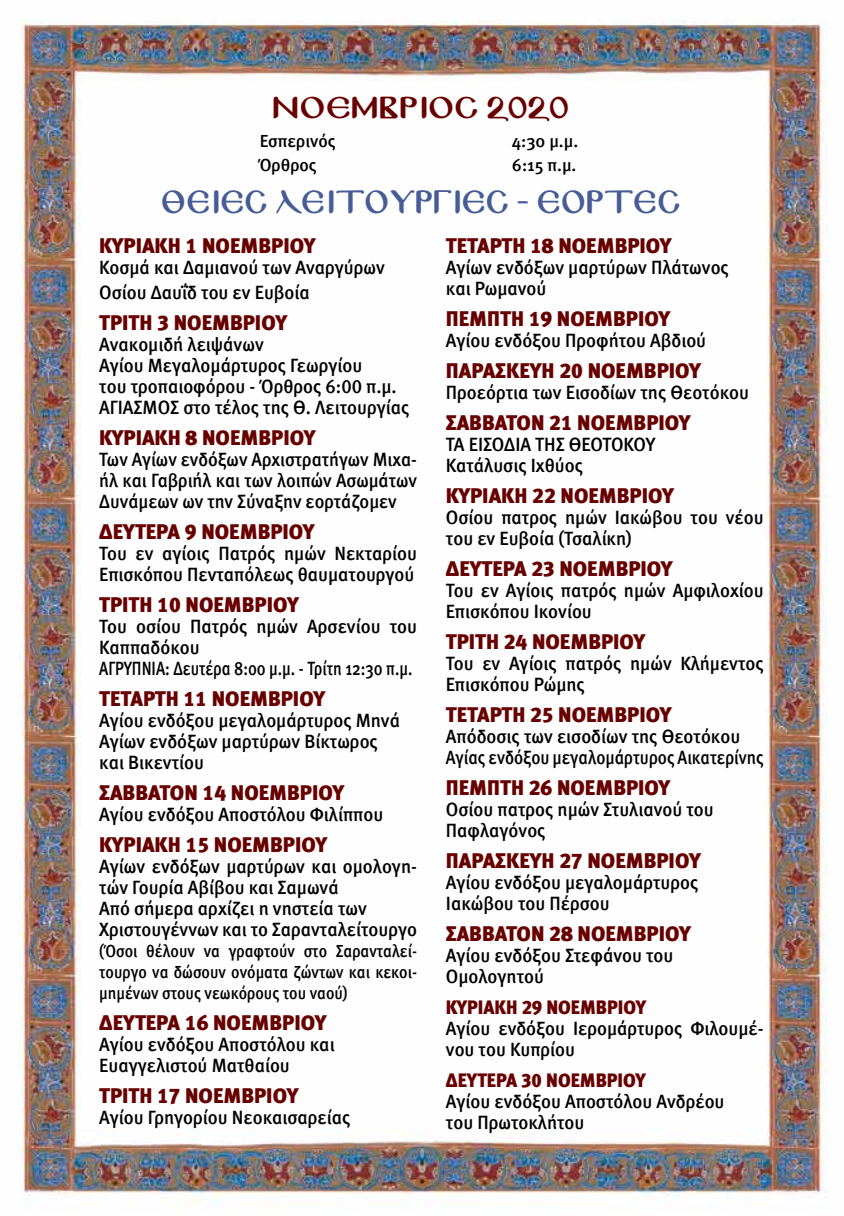
<style>
.page{position:relative;width:844px;height:1216px;background:#fff}
.page>*{position:absolute;margin:0;border:0;box-sizing:border-box;transform-origin:0 0}
.t1{font:28px "Mg Byzantine UC Pol Normal";color:#465c97;scale:.9 1}
.t2{font:26.25px "Mg Byzantine UC Pol Normal";color:#680000}
.t3{font:21px "Meta Black Greek LF";color:#680000}
.t4{font:19.25px/21px "Meta Medium Greek";color:#000;scale:.96 1}
.t5{font:19.25px/21px "Meta Medium Greek LF";color:#000;scale:.96 1}
.t6{font:19.25px/21px "Meta Medium Greek";color:#000;text-align:justify;scale:.94 1}
.t7{font:19.25px "Meta Black Greek LF";color:#680000;scale:.96 1}
.t8{font:17.5px/21px "Meta Medium Greek";color:#000;text-align:justify;scale:.9 1}
.t9{font:17.5px "Meta Medium Greek";color:#000}
</style>
<div class="page">
<img style="left:20px;top:20px;width:808px;height:1189px">
<h2 class="t2" style="left:274px;top:91px;width:297px">ΝΟΕΜΒΡΙΟΣ 2020</h2>
<p class="t9" style="left:260px;top:131px;width:77px">Εσπερινός</p>
<p class="t9" style="left:512px;top:131px;width:68px">4:30 μ.μ.</p>
<p class="t9" style="left:260px;top:155px;width:58px">Όρθρος</p>
<p class="t9" style="left:512px;top:155px;width:66px">6:15 π.μ.</p>
<h1 class="t1" style="left:162px;top:184px;width:578px">ΘΕΙΕΣ ΛΕΙΤΟΥΡΓΙΕΣ - ΕΟΡΤΕΣ</h1>
<p class="t3" style="left:99px;top:234px;width:218px">ΚΥΡΙΑΚΗ 1 ΝΟΕΜΒΡΙΟΥ</p>
<p class="t5" style="left:99px;top:255px;width:299px;line-height:25.2px">Κοσμά και Δαμιανού των Αναργύρων<br>Οσίου Δαυΐδ του εν Ευβοία</p>
<p class="t3" style="left:99px;top:311px;width:189px">ΤΡΙΤΗ 3 ΝΟΕΜΒΡΙΟΥ</p>
<p class="t5" style="left:99px;top:334px;width:324px">Ανακομιδή λειψάνων<br>Αγίου Μεγαλομάρτυρος Γεωργίου<br>του τροπαιοφόρου - Όρθρος 6:00 π.μ.<br>ΑΓΙΑΣΜΟΣ στο τέλος της Θ. Λειτουργίας</p>
<p class="t3" style="left:99px;top:426px;width:218px">ΚΥΡΙΑΚΗ 8 ΝΟΕΜΒΡΙΟΥ</p>
<p class="t6" style="left:99px;top:449px;width:339px">Των Αγίων ενδόξων Αρχιστρατήγων Μιχα&shy;ήλ και Γαβριήλ και των λοιπών Ασωμάτων Δυνάμεων ων την Σύναξην εορτάζομεν</p>
<p class="t3" style="left:99px;top:520px;width:217px">ΔΕΥΤΕΡΑ 9 ΝΟΕΜΒΡΙΟΥ</p>
<p class="t4" style="left:99px;top:543px;width:332px">Του εν αγίοις Πατρός ημών Νεκταρίου<br>Επισκόπου Πενταπόλεως θαυματουργού</p>
<p class="t3" style="left:99px;top:593px;width:201px">ΤΡΙΤΗ 10 ΝΟΕΜΒΡΙΟΥ</p>
<p class="t4" style="left:99px;top:616px;width:332px">Του οσίου Πατρός ημών Αρσενίου του<br>Καππαδόκου<br>ΑΓΡΥΠΝΙΑ: Δευτέρα 8:00 μ.μ. - Τρίτη 12:30 π.μ.</p>
<p class="t3" style="left:99px;top:686px;width:227px">ΤΕΤΑΡΤΗ 11 ΝΟΕΜΒΡΙΟΥ</p>
<p class="t4" style="left:99px;top:710px;width:315px">Αγίου ενδόξου μεγαλομάρτυρος Μηνά<br>Αγίων ενδόξων μαρτύρων Βίκτωρος και Βικεντίου</p>
<p class="t3" style="left:99px;top:780px;width:246px">ΣΑΒΒΑΤΟΝ 14 ΝΟΕΜΒΡΙΟΥ</p>
<p class="t4" style="left:99px;top:803px;width:297px">Αγίου ενδόξου Αποστόλου Φιλίππου</p>
<p class="t3" style="left:99px;top:832px;width:229px">ΚΥΡΙΑΚΗ 15 ΝΟΕΜΒΡΙΟΥ</p>
<p class="t4" style="left:99px;top:855px;width:332px">Αγίων ενδόξων μαρτύρων και ομολογη&shy;τών Γουρία Αβίβου και Σαμωνά<br>Από σήμερα αρχίζει η νηστεία των Χριστουγέννων και το Σαρανταλείτουργο</p>
<p class="t8" style="left:99px;top:940px;width:354px">(Όσοι θέλουν να γραφτούν στο Σαρανταλεί&shy;τουργο να δώσουν ονόματα ζώντων και κεκοι&shy;μημένων στους νεωκόρους του ναού)</p>
<p class="t3" style="left:99px;top:1010px;width:229px">ΔΕΥΤΕΡΑ 16 ΝΟΕΜΒΡΙΟΥ</p>
<p class="t4" style="left:99px;top:1033px;width:246px">Αγίου ενδόξου Αποστόλου και<br>Ευαγγελιστού Ματθαίου</p>
<p class="t3" style="left:99px;top:1083px;width:201px">ΤΡΙΤΗ 17 ΝΟΕΜΒΡΙΟΥ</p>
<p class="t4" style="left:99px;top:1106px;width:263px">Αγίου Γρηγορίου Νεοκαισαρείας</p>
<p class="t3" style="left:446px;top:234px;width:227px">ΤΕΤΑΡΤΗ 18 ΝΟΕΜΒΡΙΟΥ</p>
<p class="t4" style="left:446px;top:257px;width:296px">Αγίων ενδόξων μαρτύρων Πλάτωνος και Ρωμανού</p>
<p class="t3" style="left:446px;top:307px;width:226px">ΠΕΜΠΤΗ 19 ΝΟΕΜΒΡΙΟΥ</p>
<p class="t4" style="left:446px;top:330px;width:272px">Αγίου ενδόξου Προφήτου Αβδιού</p>
<p class="t3" style="left:446px;top:358px;width:256px">ΠΑΡΑΣΚΕΥΗ 20 ΝΟΕΜΒΡΙΟΥ</p>
<p class="t4" style="left:446px;top:382px;width:317px">Προεόρτια των Εισοδίων της Θεοτόκου</p>
<p class="t3" style="left:446px;top:410px;width:246px">ΣΑΒΒΑΤΟΝ 21 ΝΟΕΜΒΡΙΟΥ</p>
<p class="t4" style="left:446px;top:433px;width:219px">ΤΑ ΕΙΣΟΔΙΑ ΤΗΣ ΘΕΟΤΟΚΟΥ<br>Κατάλυσις Ιχθύος</p>
<p class="t3" style="left:446px;top:483px;width:229px">ΚΥΡΙΑΚΗ 22 ΝΟΕΜΒΡΙΟΥ</p>
<p class="t4" style="left:446px;top:506px;width:332px">Οσίου πατρος ημών Ιακώβου του νέου του εν Ευβοία (Τσαλίκη)</p>
<p class="t3" style="left:446px;top:556px;width:228px">ΔΕΥΤΕΡΑ 23 ΝΟΕΜΒΡΙΟΥ</p>
<p class="t4" style="left:446px;top:579px;width:332px">Του εν Αγίοις πατρός ημών Αμφιλοχίου<br>Επισκόπου Ικονίου</p>
<p class="t3" style="left:446px;top:629px;width:201px">ΤΡΙΤΗ 24 ΝΟΕΜΒΡΙΟΥ</p>
<p class="t4" style="left:446px;top:652px;width:332px">Του εν Αγίοις πατρός ημών Κλήμεντος<br>Επισκόπου Ρώμης</p>
<p class="t3" style="left:446px;top:702px;width:227px">ΤΕΤΑΡΤΗ 25 ΝΟΕΜΒΡΙΟΥ</p>
<p class="t4" style="left:446px;top:725px;width:332px">Απόδοσις των εισοδίων της Θεοτόκου<br>Αγίας ενδόξου μεγαλομάρτυρος Αικατερίνης</p>
<p class="t3" style="left:446px;top:775px;width:226px">ΠΕΜΠΤΗ 26 ΝΟΕΜΒΡΙΟΥ</p>
<p class="t4" style="left:446px;top:798px;width:280px">Οσίου πατρος ημών Στυλιανού του<br>Παφλαγόνος</p>
<p class="t3" style="left:446px;top:848px;width:256px">ΠΑΡΑΣΚΕΥΗ 27 ΝΟΕΜΒΡΙΟΥ</p>
<p class="t4" style="left:446px;top:871px;width:264px">Αγίου ενδόξου μεγαλομάρτυρος<br>Ιακώβου του Πέρσου</p>
<p class="t3" style="left:446px;top:921px;width:246px">ΣΑΒΒΑΤΟΝ 28 ΝΟΕΜΒΡΙΟΥ</p>
<p class="t4" style="left:446px;top:944px;width:238px">Αγίου ενδόξου Στεφάνου του<br>Ομολογητού</p>
<p class="t7" style="left:446px;top:995px;width:210px">ΚΥΡΙΑΚΗ 29 ΝΟΕΜΒΡΙΟΥ</p>
<p class="t4" style="left:446px;top:1017px;width:332px">Αγίου ενδόξου Ιερομάρτυρος Φιλουμέ&shy;νου του Κυπρίου</p>
<p class="t7" style="left:446px;top:1068px;width:210px">ΔΕΥΤΕΡΑ 30 ΝΟΕΜΒΡΙΟΥ</p>
<p class="t4" style="left:446px;top:1090px;width:291px">Αγίου ενδόξου Αποστόλου Ανδρέου του Πρωτοκλήτου</p>
</div>
